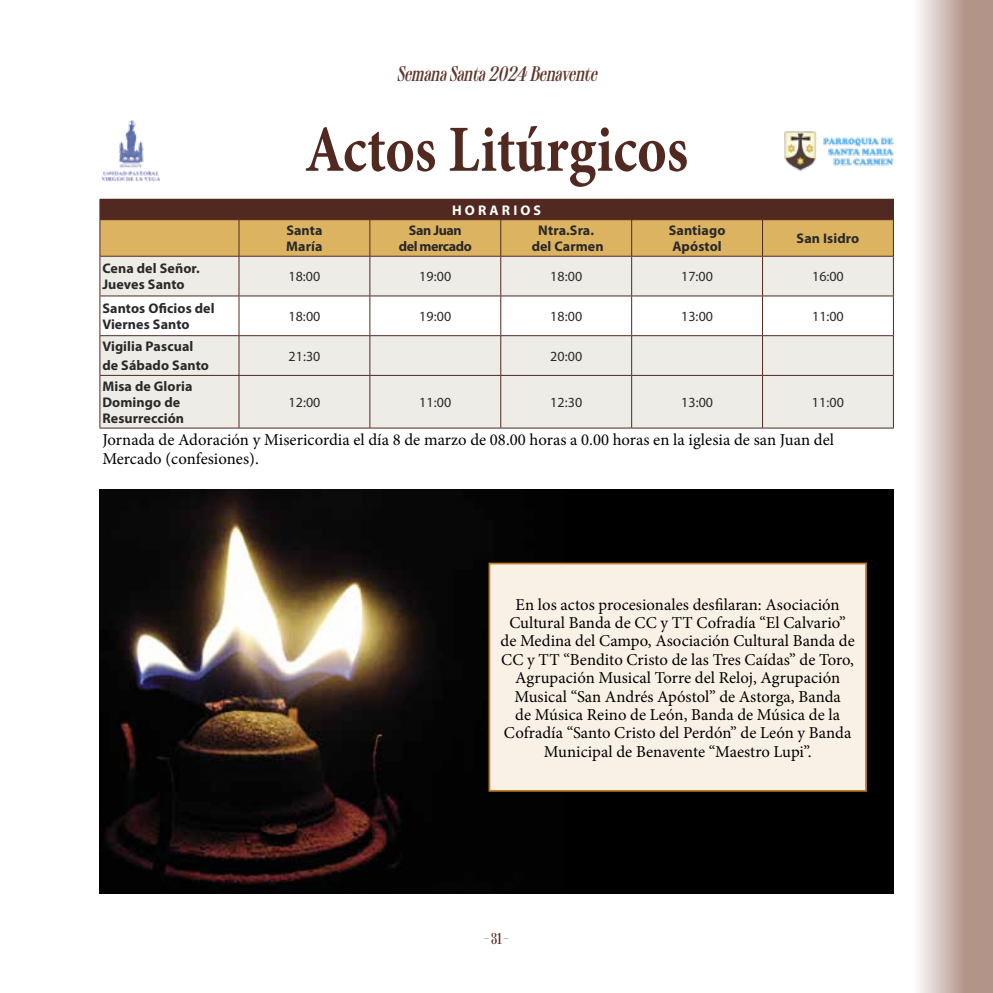
<style>
.page{position:relative;width:993px;height:993px;background:#fff}
.page>*{position:absolute;margin:0;border:0;box-sizing:border-box;transform-origin:0 0}
.t1{font:700 65.98px "Minion Pro";color:#512921;scale:.85 1}
.t2{font:italic 21px "Toy";color:#5e372b}
.t3{font:16.62px/18.4px "Minion Pro";letter-spacing:.005em;color:#000;text-align:center}
.t4{font:15.75px "Toy";color:#512921;scale:.9 1}
.t5{font:700 14px/16.1px "Myriad Pro";letter-spacing:.01em;color:#292929}
.t6{font:14px "Myriad Pro";letter-spacing:.01em;color:#292929}
.t7{font:700 14px/16.1px "Myriad Pro";letter-spacing:-.03em;color:#292929;text-align:center}
.t8{font:700 14px "Myriad Pro";letter-spacing:.22em;color:#fff}
</style>
<div class="page">
<svg style="left:918px;top:0;width:74px;height:992px"></svg>
<div style="left:99px;top:489px;width:794px;height:404px;background:#000"></div>
<img style="left:105px;top:489px;width:524px;height:396px">
<div style="left:489px;top:563px;width:376px;height:227px;background:#f9f1e6"></div>
<div style="left:488px;top:562px;width:378px;height:229px;border:2px solid #bf7e2a"></div>
<svg style="left:101px;top:257px;width:791px;height:170px;fill:#eeece6"></svg>
<svg style="left:100px;top:199px;width:793px;height:57px"></svg>
<hr style="left:100px;top:219px;width:139px;height:1px;background:#512921">
<hr style="left:100px;top:220px;width:1px;height:36px;background:#512921">
<hr style="left:239px;top:219px;width:131px;height:1px;background:#512921">
<hr style="left:238px;top:220px;width:1px;height:36px;background:#512921">
<hr style="left:370px;top:219px;width:130px;height:1px;background:#512921">
<hr style="left:369px;top:220px;width:1px;height:36px;background:#512921">
<hr style="left:500px;top:219px;width:131px;height:1px;background:#512921">
<hr style="left:500px;top:220px;width:1px;height:36px;background:#512921">
<hr style="left:631px;top:219px;width:131px;height:1px;background:#512921">
<hr style="left:631px;top:220px;width:1px;height:36px;background:#512921">
<hr style="left:762px;top:219px;width:131px;height:1px;background:#512921">
<hr style="left:762px;top:220px;width:1px;height:36px;background:#512921">
<hr style="left:892px;top:220px;width:1px;height:36px;background:#512921">
<hr style="left:100px;top:256px;width:139px;height:1px;background:#512921">
<hr style="left:100px;top:256px;width:1px;height:39px;background:#512921">
<hr style="left:239px;top:256px;width:131px;height:1px;background:#512921">
<hr style="left:238px;top:256px;width:1px;height:39px;background:#512921">
<hr style="left:370px;top:256px;width:130px;height:1px;background:#512921">
<hr style="left:369px;top:256px;width:1px;height:39px;background:#512921">
<hr style="left:500px;top:256px;width:131px;height:1px;background:#512921">
<hr style="left:500px;top:256px;width:1px;height:39px;background:#512921">
<hr style="left:631px;top:256px;width:131px;height:1px;background:#512921">
<hr style="left:631px;top:256px;width:1px;height:39px;background:#512921">
<hr style="left:762px;top:256px;width:131px;height:1px;background:#512921">
<hr style="left:762px;top:256px;width:1px;height:39px;background:#512921">
<hr style="left:892px;top:256px;width:1px;height:39px;background:#512921">
<hr style="left:100px;top:295px;width:139px;height:1px;background:#512921">
<hr style="left:100px;top:296px;width:1px;height:39px;background:#512921">
<hr style="left:239px;top:295px;width:131px;height:1px;background:#512921">
<hr style="left:238px;top:296px;width:1px;height:39px;background:#512921">
<hr style="left:370px;top:295px;width:130px;height:1px;background:#512921">
<hr style="left:369px;top:296px;width:1px;height:39px;background:#512921">
<hr style="left:500px;top:295px;width:131px;height:1px;background:#512921">
<hr style="left:500px;top:296px;width:1px;height:39px;background:#512921">
<hr style="left:631px;top:295px;width:131px;height:1px;background:#512921">
<hr style="left:631px;top:296px;width:1px;height:39px;background:#512921">
<hr style="left:762px;top:295px;width:131px;height:1px;background:#512921">
<hr style="left:762px;top:296px;width:1px;height:39px;background:#512921">
<hr style="left:892px;top:296px;width:1px;height:39px;background:#512921">
<hr style="left:238px;top:336px;width:1px;height:39px;background:#512921">
<hr style="left:238px;top:375px;width:1px;height:52px;background:#512921">
<hr style="left:369px;top:336px;width:1px;height:39px;background:#512921">
<hr style="left:369px;top:375px;width:1px;height:52px;background:#512921">
<hr style="left:500px;top:336px;width:1px;height:39px;background:#512921">
<hr style="left:500px;top:375px;width:1px;height:52px;background:#512921">
<hr style="left:631px;top:336px;width:1px;height:39px;background:#512921">
<hr style="left:631px;top:375px;width:1px;height:52px;background:#512921">
<hr style="left:100px;top:335px;width:139px;height:1px;background:#512921">
<hr style="left:100px;top:336px;width:1px;height:39px;background:#512921">
<hr style="left:239px;top:335px;width:131px;height:1px;background:#512921">
<hr style="left:370px;top:335px;width:130px;height:1px;background:#512921">
<hr style="left:500px;top:335px;width:131px;height:1px;background:#512921">
<hr style="left:631px;top:335px;width:131px;height:1px;background:#512921">
<hr style="left:762px;top:335px;width:131px;height:1px;background:#512921">
<hr style="left:762px;top:336px;width:1px;height:39px;background:#512921">
<hr style="left:892px;top:336px;width:1px;height:39px;background:#512921">
<hr style="left:100px;top:375px;width:139px;height:1px;background:#512921">
<hr style="left:100px;top:375px;width:1px;height:52px;background:#512921">
<hr style="left:239px;top:375px;width:131px;height:1px;background:#512921">
<hr style="left:370px;top:375px;width:130px;height:1px;background:#512921">
<hr style="left:500px;top:375px;width:131px;height:1px;background:#512921">
<hr style="left:631px;top:375px;width:131px;height:1px;background:#512921">
<hr style="left:762px;top:375px;width:131px;height:1px;background:#512921">
<hr style="left:762px;top:375px;width:1px;height:52px;background:#512921">
<hr style="left:892px;top:375px;width:1px;height:52px;background:#512921">
<hr style="left:100px;top:427px;width:139px;height:1px;background:#512921">
<hr style="left:239px;top:427px;width:131px;height:1px;background:#512921">
<hr style="left:370px;top:427px;width:130px;height:1px;background:#512921">
<hr style="left:500px;top:427px;width:131px;height:1px;background:#512921">
<hr style="left:631px;top:427px;width:131px;height:1px;background:#512921">
<hr style="left:762px;top:427px;width:131px;height:1px;background:#512921">
<img style="left:101px;top:120px;width:59px;height:61px">
<img style="left:784px;top:131px;width:110px;height:40px">
<p class="t2" style="left:396px;top:62px;width:206px">SemanaSanta2024 Benavente</p>
<h1 class="t1" style="left:305px;top:103px;width:452px">Actos Litúrgicos</h1>
<p class="t8" style="left:452px;top:202px;width:90px">HORARIOS</p>
<p class="t5" style="left:286px;top:222px;width:38px">Santa<br>María</p>
<p class="t7" style="left:398px;top:222px;width:75px">San Juan del mercado</p>
<p class="t5" style="left:531px;top:222px;width:73px;text-align:center">Ntra.Sra. del Carmen</p>
<p class="t5" style="left:668px;top:222px;width:58px">Santiago<br>Apóstol</p>
<p class="t5" style="left:796px;top:230px;width:64px">San Isidro</p>
<p class="t5" style="left:102px;top:260px;width:99px">Cena del Señor.<br>Jueves Santo</p>
<p class="t6" style="left:288px;top:268px;width:34px">18:00</p>
<p class="t6" style="left:419px;top:268px;width:34px">19:00</p>
<p class="t6" style="left:550px;top:268px;width:34px">18:00</p>
<p class="t6" style="left:680px;top:268px;width:34px">17:00</p>
<p class="t6" style="left:811px;top:268px;width:33px">16:00</p>
<p class="t5" style="left:102px;top:300px;width:114px">Santos Oficios del<br>Viernes Santo</p>
<p class="t6" style="left:288px;top:307px;width:34px">18:00</p>
<p class="t6" style="left:419px;top:307px;width:34px">19:00</p>
<p class="t6" style="left:550px;top:307px;width:34px">18:00</p>
<p class="t6" style="left:680px;top:307px;width:34px">13:00</p>
<p class="t6" style="left:811px;top:307px;width:33px">11:00</p>
<p class="t5" style="left:102px;top:337px;width:108px;line-height:19.2px">Vigilia Pascual de Sábado Santo</p>
<p class="t6" style="left:288px;top:347px;width:34px">21:30</p>
<p class="t6" style="left:550px;top:347px;width:34px">20:00</p>
<p class="t5" style="left:102px;top:378px;width:92px">Misa de Gloria<br>Domingo de<br>Resurrección</p>
<p class="t6" style="left:288px;top:393px;width:34px">12:00</p>
<p class="t6" style="left:419px;top:393px;width:34px">11:00</p>
<p class="t6" style="left:550px;top:393px;width:34px">12:30</p>
<p class="t6" style="left:680px;top:393px;width:34px">13:00</p>
<p class="t6" style="left:811px;top:393px;width:34px">11:00</p>
<p class="t3" style="left:102px;top:430px;width:732px;text-align:left">Jornada de Adoración y Misericordia el día 8 de marzo de 08.00 horas a 0.00 horas en la iglesia de san Juan del<br>Mercado (confesiones).</p>
<p class="t3" style="left:500px;top:595px;width:355px">En los actos procesionales desfilaran: Asociación Cultural Banda de CC y TT Cofradía “El Calvario” de Medina del Campo, Asociación Cultural Banda de CC y TT “Bendito Cristo de las Tres Caídas” de Toro, Agrupación Musical Torre del Reloj, Agrupación Musical “San Andrés Apóstol” de Astorga, Banda<br>de Música Reino de León, Banda de Música de la Cofradía “Santo Cristo del Perdón” de León y Banda Municipal de Benavente “Maestro Lupi”.</p>
<p class="t4" style="left:484px;top:929px;width:29px">– 31 –</p>
</div>
